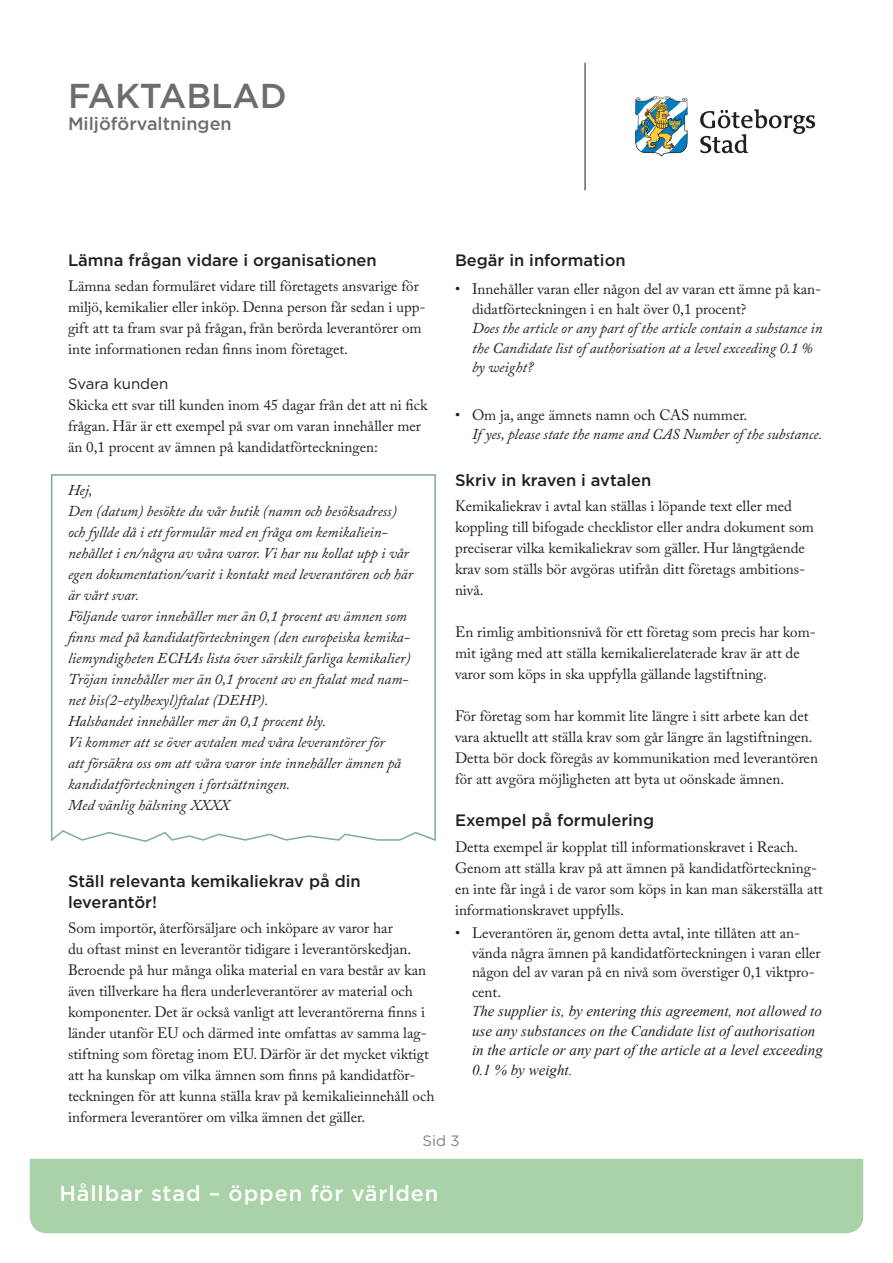
<style>
.page{position:relative;width:893px;height:1263px;background:#fff}
.page>*{position:absolute;margin:0;border:0;box-sizing:border-box;transform-origin:0 0}
.t1{font:500 34.5px "Gotham";color:#6c6d70}
.t2{font:500 21.75px "Gotham";letter-spacing:.04em;color:#fff}
.t3{font:500 18px "Gotham";color:#6c6d70}
.Mellanrubrik{font:500 16.5px/21px "Gotham";color:#231f20}
.Brödtext_första_rade{font:15px/21px "Adobe Caslon Pro";color:#231f20}
.Brödtext_första_rade-2{font:italic 15px/21px "Adobe Caslon Pro";color:#231f20}
.t4{font:italic 15px/19.5px "Times New Roman";color:#231f20}
.Mellanrubrik2{font:15px "Gotham";color:#231f20}
.Brödtext{font:15px "Gotham";color:#808285}
.s1{font-style:normal}
.s2{font-family:"Adobe Caslon Pro";font-style:normal}
</style>
<div class="page">
<div style="left:30px;top:1159px;width:833px;height:74px;background:#a9d2a8"></div>
<svg style="left:51px;top:474px;width:385px;height:368px"></svg>
<hr style="left:585px;top:63px;width:1px;height:127px;background:#231f20">
<img style="left:635px;top:96px;width:52px;height:60px">
<svg style="left:700px;top:109px;width:115px;height:44px"></svg>
<h1 class="t1" style="left:68px;top:74px;width:220px">FAKTABLAD</h1>
<p class="t3" style="left:68px;top:112px;width:165px">Miljöförvaltningen</p>
<p class="Mellanrubrik" style="left:68px;top:250px;width:310px">Lämna frågan vidare i organisationen</p>
<p class="Brödtext_första_rade" style="left:68px;top:276px;width:359px">Lämna sedan formuläret vidare till företagets ansvarige för miljö, kemikalier eller inköp. Denna person får sedan i upp&shy;gift att ta fram svar på frågan, från berörda leverantörer om inte informationen redan finns inom företaget.</p>
<p class="Mellanrubrik2" style="left:68px;top:374px;width:102px">Svara kunden</p>
<p class="Brödtext_första_rade" style="left:68px;top:394px;width:361px">Skicka ett svar till kunden inom 45 dagar från det att ni fick frågan. Här är ett exempel på svar om varan innehåller mer än 0,1 procent av ämnen på kandidatförteckningen:</p>
<p class="Brödtext_första_rade-2" style="left:68px;top:479px;width:26px">Hej,</p>
<p class="Brödtext_första_rade-2" style="left:68px;top:500px;width:346px">Den (datum) besökte du vår butik (namn och besöksadress) och fyllde då i ett formulär med en fråga om kemikaliein&shy;nehållet i en/några av våra varor. Vi har nu kollat upp i vår egen dokumentation/varit i kontakt med leverantören och här är vårt svar.</p>
<p class="Brödtext_första_rade-2" style="left:68px;top:605px;width:344px">Följande varor innehåller mer än 0,1 procent av ämnen som finns med på kandidatförteckningen (den europeiska kemika&shy;liemyndigheten ECHAs lista över särskilt farliga kemikalier)</p>
<p class="Brödtext_första_rade-2" style="left:68px;top:668px;width:342px">Tröjan innehåller mer än 0,1 procent av en ftalat med nam&shy;net bis(2-etylhexyl)ftalat (DEHP).</p>
<p class="Brödtext_första_rade-2" style="left:68px;top:710px;width:260px">Halsbandet innehåller mer än 0,1 procent bly.</p>
<p class="Brödtext_första_rade-2" style="left:68px;top:731px;width:334px">Vi kommer att se över avtalen med våra leverantörer för att försäkra oss om att våra varor inte innehåller ämnen på kandidatförteckningen i fortsättningen.</p>
<p class="Brödtext_första_rade-2" style="left:68px;top:794px;width:163px">Med vänlig hälsning XXXX</p>
<p class="Mellanrubrik" style="left:68px;top:870px;width:294px">Ställ relevanta kemikaliekrav på din leverantör!</p>
<p class="Brödtext_första_rade" style="left:68px;top:918px;width:368px">Som importör, återförsäljare och inköpare av varor har<br>du oftast minst en leverantör tidigare i leverantörskedjan.<br>Beroende på hur många olika material en vara består av kan även tillverkare ha flera underleverantörer av material och komponenter. Det är också vanligt att leverantörerna finns i länder utanför EU och därmed inte omfattas av samma lag&shy;stiftning som företag inom EU. Därför är det mycket viktigt att ha kunskap om vilka ämnen som finns på kandidatför&shy;teckningen för att kunna ställa krav på kemikalieinnehåll och informera leverantörer om vilka ämnen det gäller.</p>
<p class="Mellanrubrik" style="left:455px;top:250px;width:172px">Begär in information</p>
<p class="Brödtext_första_rade-2" style="left:472px;top:279px;width:352px;line-height:19.5px;text-indent:-17px"><span class="s1">• Innehåller varan eller någon del av varan ett ämne på kan&shy;didatförteckningen i en halt över 0,1 procent?<br></span>Does the article or any part of the article contain a substance in the Candidate list of authorisation at a level exceeding 0.1 % by weight?</p>
<p class="Brödtext_första_rade-2" style="left:472px;top:405px;width:352px;line-height:19.5px;text-indent:-17px"><span class="s1">• Om ja, ange ämnets namn och CAS nummer.<br></span>If yes, please state the name and CAS Number of the substance.</p>
<p class="Mellanrubrik" style="left:455px;top:469px;width:198px">Skriv in kraven i avtalen</p>
<p class="Brödtext_första_rade" style="left:455px;top:495px;width:360px">Kemikaliekrav i avtal kan ställas i löpande text eller med koppling till bifogade checklistor eller andra dokument som preciserar vilka kemikaliekrav som gäller. Hur långtgående krav som ställs bör avgöras utifrån ditt företags ambitions&shy;nivå.</p>
<p class="Brödtext_första_rade" style="left:455px;top:621px;width:362px">En rimlig ambitionsnivå för ett företag som precis har kom&shy;mit igång med att ställa kemikalierelaterade krav är att de varor som köps in ska uppfylla gällande lagstiftning.</p>
<p class="Brödtext_första_rade" style="left:455px;top:705px;width:364px">För företag som har kommit lite längre i sitt arbete kan det vara aktuellt att ställa krav som går längre än lagstiftningen.<br>Detta bör dock föregås av kommunikation med leverantören för att avgöra möjligheten att byta ut oönskade ämnen.</p>
<p class="Mellanrubrik" style="left:455px;top:810px;width:201px">Exempel på formulering</p>
<p class="Brödtext_första_rade" style="left:455px;top:836px;width:369px">Detta exempel är kopplat till informationskravet i Reach.<br>Genom att ställa krav på att ämnen på kandidatförteckning&shy;en inte får ingå i de varor som köps in kan man säkerställa att informationskravet uppfylls.</p>
<p class="t4" style="left:472px;top:923px;width:352px;text-indent:-17px"><span class="s2">• Leverantören är, genom detta avtal, inte tillåten att an&shy;vända några ämnen på kandidatförteckningen i varan eller någon del av varan på en nivå som överstiger 0,1 viktpro&shy;cent.<br></span>The supplier is, by entering this agreement, not allowed to use any substances on the Candidate list of authorisation in the article or any part of the article at a level exceeding 0.1 % by weight.</p>
<p class="Brödtext" style="left:423px;top:1131px;width:39px">Sid 3</p>
<h2 class="t2" style="left:60px;top:1179px;width:380px">Hållbar stad – öppen för världen</h2>
</div>
